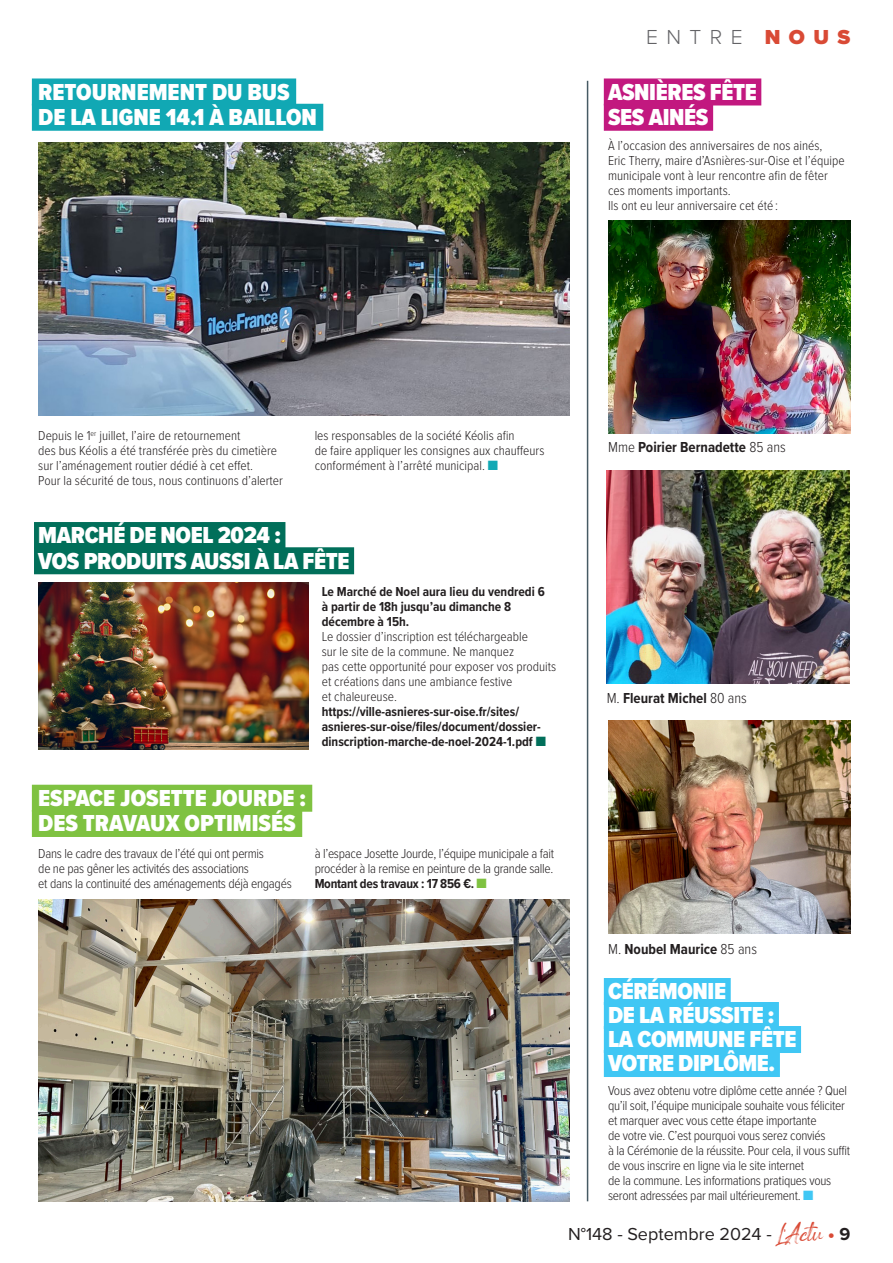
<style>
.page{position:relative;width:893px;height:1263px;background:#fff}
.page>*{position:absolute;margin:0;border:0;box-sizing:border-box;transform-origin:0 0}
.Titre{font:900 24px "Proxima Nova Cond";letter-spacing:-.015em;color:#fff}
.TEXTE{font:300 21px "Proxima Nova";letter-spacing:.4em;color:#636366}
.TEXTE-2{font:18px "Proxima Nova";color:#231f20}
.Titre-2{font:700 15px "Proxima Nova Cond";color:#231f20}
.Titre-3{font:300 13.5px/15px "Proxima Nova Cond";color:#231f20}
.Titre-4{font:300 13.5px/15px "Proxima Nova Cond";letter-spacing:-.02em;color:#231f20}
.Titre-5{font:700 13.5px/15px "Proxima Nova Cond";color:#231f20}
.s1{font-weight:900;color:#d94a35}
.s2{color:#11a8b4}
.s3{color:#016f5a}
.s4{font-weight:700}
.s5{color:#7fc241}
.s6{font-weight:300}
.s7{color:#40c7f4}
.s8{font-family:"Spartwell";font-size:24px;color:#d94a35}
</style>
<div class="page">
<div style="left:32px;top:78px;width:264px;height:27px;background:#11a8b4"></div>
<div style="left:32px;top:104px;width:291px;height:27px;background:#11a8b4"></div>
<img style="left:38px;top:142px;width:532px;height:273px">
<div style="left:32px;top:785px;width:280px;height:27px;background:#7fc241"></div>
<div style="left:32px;top:810px;width:270px;height:27px;background:#7fc241"></div>
<img style="left:38px;top:899px;width:532px;height:302px">
<div style="left:34px;top:522px;width:251px;height:27px;background:#016f5a"></div>
<div style="left:34px;top:547px;width:320px;height:27px;background:#016f5a"></div>
<img style="left:38px;top:583px;width:270px;height:167px">
<img style="left:607px;top:471px;width:242px;height:213px">
<img style="left:608px;top:220px;width:242px;height:213px">
<img style="left:608px;top:721px;width:242px;height:212px">
<div style="left:604px;top:78px;width:157px;height:27px;background:#c2187f"></div>
<div style="left:604px;top:104px;width:109px;height:27px;background:#c2187f"></div>
<div style="left:604px;top:978px;width:127px;height:27px;background:#40c7f4"></div>
<div style="left:604px;top:1002px;width:175px;height:27px;background:#40c7f4"></div>
<div style="left:604px;top:1026px;width:197px;height:27px;background:#40c7f4"></div>
<div style="left:604px;top:1050px;width:176px;height:27px;background:#40c7f4"></div>
<hr style="left:587px;top:81px;width:1px;height:1120px;background:#465a64">
<p class="Titre" style="left:38px;top:74px;width:253px">RETOURNEMENT DU BUS</p>
<p class="Titre" style="left:38px;top:99px;width:280px">DE LA LIGNE 14.1 À BAILLON</p>
<p class="TEXTE" style="left:646px;top:22px;width:206px">ENTRE <span class="s1">NOUS</span></p>
<p class="Titre" style="left:608px;top:74px;width:150px">ASNIÈRES FÊTE</p>
<p class="Titre" style="left:608px;top:99px;width:102px">SES AINÉS</p>
<p class="Titre-3" style="left:608px;top:137px;width:238px">À l’occasion des anniversaires de nos ainés,<br>Eric Therry, maire d’Asnières-sur-Oise et l’équipe municipale vont à leur rencontre afin de fêter ces moments importants.</p>
<p class="Titre-3" style="left:608px;top:197px;width:171px">Ils ont eu leur anniversaire cet été :</p>
<p class="Titre-3" style="left:38px;top:427px;width:246px">Depuis le 1<sup>er</sup> juillet, l’aire de retournement<br>des bus Kéolis a été transférée près du cimetière sur l’aménagement routier dédié à cet effet.<br>Pour la sécurité de tous, nous continuons d’alerter</p>
<p class="Titre-3" style="left:315px;top:427px;width:231px">les responsables de la société Kéolis afin<br>de faire appliquer les consignes aux chauffeurs conformément à l’arrêté municipal. <span class="s2">■</span></p>
<p class="Titre" style="left:38px;top:518px;width:244px">MARCHÉ DE NOEL 2024 :</p>
<p class="Titre" style="left:38px;top:543px;width:313px">VOS PRODUITS AUSSI À LA FÊTE</p>
<p class="Titre" style="left:38px;top:780px;width:269px">ESPACE JOSETTE JOURDE :</p>
<p class="Titre" style="left:38px;top:805px;width:259px">DES TRAVAUX OPTIMISÉS</p>
<p class="Titre-5" style="left:322px;top:584px;width:224px">Le Marché de Noel aura lieu du vendredi 6 à partir de 18h jusqu’au dimanche 8 décembre à 15h.</p>
<p class="Titre-3" style="left:322px;top:628px;width:236px">Le dossier d’inscription est téléchargeable<br>sur le site de la commune. Ne manquez<br>pas cette opportunité pour exposer vos produits et créations dans une ambiance festive<br>et chaleureuse.</p>
<p class="Titre-5" style="left:322px;top:704px;width:226px">https://ville-asnieres-sur-oise.fr/sites/ asnieres-sur-oise/files/document/dossier&shy;dinscription-marche-de-noel-2024-1.pdf <span class="s3">■</span></p>
<p class="Titre-4" style="left:38px;top:846px;width:255px">Dans le cadre des travaux de l’été qui ont permis<br>de ne pas gêner les activités des associations<br>et dans la continuité des aménagements déjà engagés</p>
<p class="Titre-3" style="left:315px;top:846px;width:241px;text-align:justify">à l’espace Josette Jourde, l’équipe municipale a fait procéder à la remise en peinture de la grande salle.<br><span class="s4">Montant des travaux : 17 856 €.</span> <span class="s5">■</span></p>
<p class="Titre-2" style="left:608px;top:436px;width:179px"><span class="s6">Mme</span> Poirier Bernadette <span class="s6">85 ans</span></p>
<p class="Titre-2" style="left:607px;top:687px;width:142px"><span class="s6">M.</span> Fleurat Michel <span class="s6">80 ans</span></p>
<p class="Titre-2" style="left:608px;top:938px;width:150px"><span class="s6">M.</span> Noubel Maurice <span class="s6">85 ans</span></p>
<p class="Titre" style="left:608px;top:973px;width:120px">CÉRÉMONIE</p>
<p class="Titre" style="left:608px;top:997px;width:168px">DE LA RÉUSSITE :</p>
<p class="Titre" style="left:608px;top:1021px;width:190px">LA COMMUNE FÊTE</p>
<p class="Titre" style="left:608px;top:1045px;width:169px">VOTRE DIPLÔME.</p>
<p class="Titre-4" style="left:608px;top:1082px;width:244px">Vous avez obtenu votre diplôme cette année ? Quel qu’il soit, l’équipe municipale souhaite vous féliciter et marquer avec vous cette étape importante<br>de votre vie. C’est pourquoi vous serez conviés<br>à la Cérémonie de la réussite. Pour cela, il vous suffit de vous inscrire en ligne via le site internet<br>de la commune. Les informations pratiques vous seront adressées par mail ultérieurement. <span class="s7">■</span></p>
<p class="TEXTE-2" style="left:568px;top:1220px;width:284px">N°148 - Septembre 2024 - <span class="s8">L’Actu</span> <span class="s1">•</span> <span class="s4">9</span></p>
</div>
